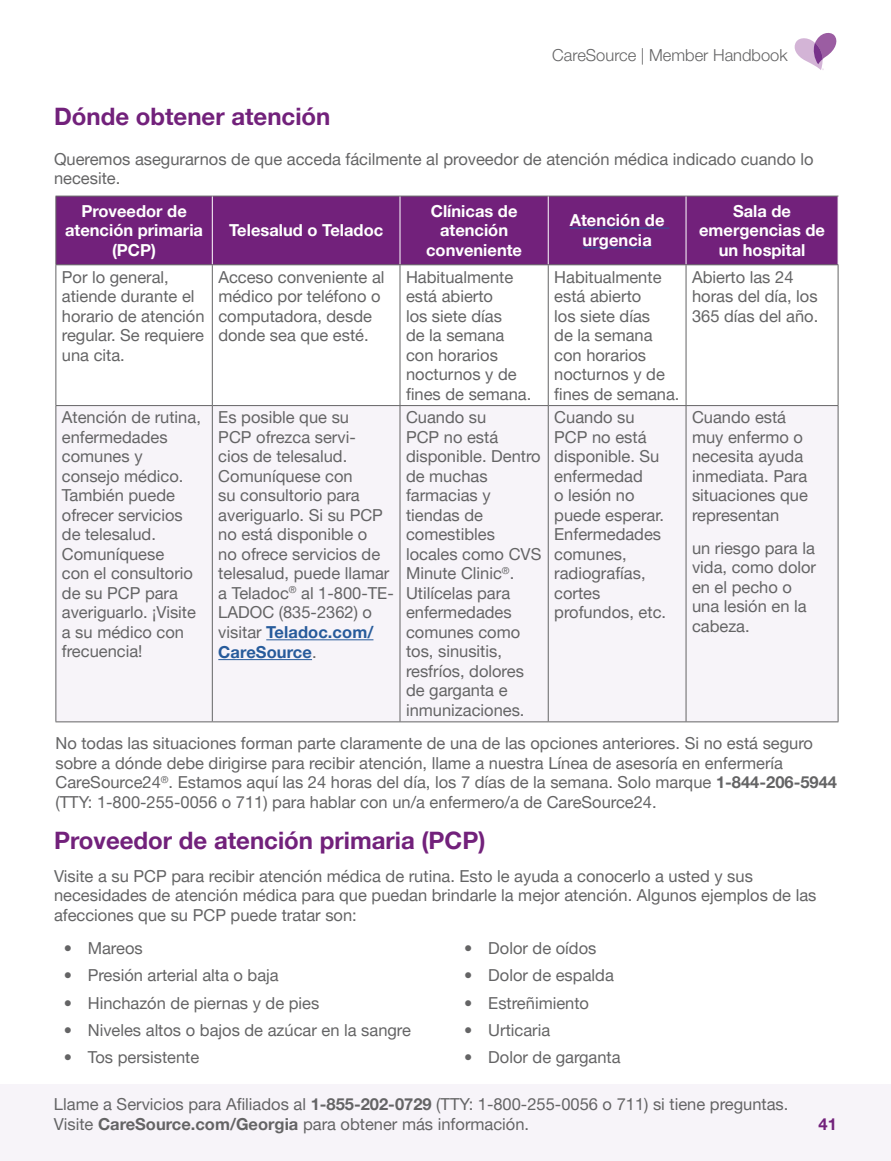
<style>
.page{position:relative;width:891px;height:1161px;background:#fff}
.page>*{position:absolute;margin:0;border:0;box-sizing:border-box;transform-origin:0 0}
.t1{font:700 24px "Helvetica Neue LT Pro";color:#72217b}
.t2{font:16.5px/19.5px "Helvetica Neue LT Pro";color:#646465}
.t3{font:700 16.5px/19.5px "Helvetica Neue LT Pro";color:#fff;text-align:center}
.t4{font:300 16.5px "Helvetica Neue LT Pro";color:#646465}
.t5{font:700 16.5px "Helvetica Neue LT Pro";color:#72217b}
.s1{font-weight:700;color:#275b9b}
.s2{font-weight:700}
</style>
<div class="page">
<div style="left:0;top:1084px;width:891px;height:77px;background:#f7f4f9"></div>
<svg style="left:794px;top:32px;width:43px;height:38px"></svg>
<div style="left:57px;top:197px;width:781px;height:67px;background:#72217b"></div>
<div style="left:57px;top:406px;width:781px;height:315px;background:#f7f4f9"></div>
<hr style="left:56px;top:265px;width:1px;height:140px;background:#646465">
<hr style="left:212px;top:265px;width:1px;height:140px;background:#646465">
<hr style="left:400px;top:265px;width:1px;height:140px;background:#646465">
<hr style="left:548px;top:265px;width:1px;height:140px;background:#646465">
<hr style="left:686px;top:265px;width:1px;height:140px;background:#646465">
<hr style="left:838px;top:265px;width:1px;height:140px;background:#646465">
<hr style="left:56px;top:196px;width:1px;height:68px;background:#646465">
<hr style="left:56px;top:196px;width:156px;height:1px;background:#646465">
<hr style="left:212px;top:196px;width:188px;height:1px;background:#646465">
<hr style="left:400px;top:196px;width:148px;height:1px;background:#646465">
<hr style="left:548px;top:196px;width:138px;height:1px;background:#646465">
<hr style="left:686px;top:196px;width:152px;height:1px;background:#646465">
<hr style="left:212px;top:196px;width:1px;height:68px;background:#fff">
<hr style="left:400px;top:196px;width:1px;height:68px;background:#fff">
<hr style="left:548px;top:196px;width:1px;height:68px;background:#fff">
<hr style="left:686px;top:196px;width:1px;height:68px;background:#fff">
<hr style="left:56px;top:264px;width:156px;height:1px;background:#646465">
<hr style="left:212px;top:264px;width:188px;height:1px;background:#646465">
<hr style="left:400px;top:264px;width:148px;height:1px;background:#646465">
<hr style="left:548px;top:264px;width:138px;height:1px;background:#646465">
<hr style="left:686px;top:264px;width:152px;height:1px;background:#646465">
<hr style="left:56px;top:405px;width:156px;height:1px;background:#646465">
<hr style="left:56px;top:406px;width:1px;height:315px;background:#646465">
<hr style="left:56px;top:721px;width:156px;height:1px;background:#646465">
<hr style="left:212px;top:405px;width:188px;height:1px;background:#646465">
<hr style="left:212px;top:406px;width:1px;height:315px;background:#646465">
<hr style="left:212px;top:721px;width:188px;height:1px;background:#646465">
<hr style="left:400px;top:405px;width:148px;height:1px;background:#646465">
<hr style="left:400px;top:406px;width:1px;height:315px;background:#646465">
<hr style="left:548px;top:405px;width:138px;height:1px;background:#646465">
<hr style="left:548px;top:406px;width:1px;height:315px;background:#646465">
<hr style="left:686px;top:405px;width:152px;height:1px;background:#646465">
<hr style="left:686px;top:406px;width:1px;height:315px;background:#646465">
<hr style="left:838px;top:406px;width:1px;height:315px;background:#646465">
<hr style="left:400px;top:721px;width:148px;height:1px;background:#646465">
<hr style="left:548px;top:721px;width:138px;height:1px;background:#646465">
<hr style="left:686px;top:721px;width:152px;height:1px;background:#646465">
<hr style="left:570px;top:228px;width:99px;height:1px;background:#275b9b">
<hr style="left:582px;top:247px;width:70px;height:1px;background:#275b9b">
<hr style="left:266px;top:639px;width:107px;height:1px;background:#275b9b">
<hr style="left:218px;top:659px;width:94px;height:1px;background:#275b9b">
<p class="t4" style="left:552px;top:45px;width:237px">CareSource | Member Handbook</p>
<h3 class="t1" style="left:54px;top:102px;width:278px">Dónde obtener atención</h3>
<p class="t2" style="left:54px;top:149px;width:761px">Queremos asegurarnos de que acceda fácilmente al proveedor de atención médica indicado cuando lo necesite.</p>
<p class="t3" style="left:65px;top:201px;width:140px">Proveedor de atención primaria (PCP)</p>
<p class="t3" style="left:426px;top:201px;width:97px">Clínicas de atención conveniente</p>
<p class="t3" style="left:570px;top:210px;width:96px">Atención de urgencia</p>
<p class="t3" style="left:699px;top:201px;width:127px">Sala de emergencias de un hospital</p>
<p class="t3" style="left:229px;top:220px;width:156px">Telesalud o Teladoc</p>
<p class="t2" style="left:62px;top:267px;width:144px">Por lo general, atiende durante el horario de atención regular. Se requiere una cita.</p>
<p class="t2" style="left:218px;top:267px;width:168px">Acceso conveniente al médico por teléfono o computadora, desde donde sea que esté.</p>
<p class="t2" style="left:406px;top:267px;width:127px">Habitualmente está abierto<br>los siete días<br>de la semana con horarios nocturnos y de fines de semana.</p>
<p class="t2" style="left:554px;top:267px;width:127px">Habitualmente está abierto<br>los siete días<br>de la semana con horarios nocturnos y de fines de semana.</p>
<p class="t2" style="left:692px;top:267px;width:128px">Abierto las 24 horas del día, los<br>365 días del año.</p>
<p class="t2" style="left:62px;top:407px;width:141px">Atención de rutina, enfermedades comunes y consejo médico.<br>También puede ofrecer servicios de telesalud.<br>Comuníquese<br>con el consultorio de su PCP para averiguarlo. ¡Visite a su médico con frecuencia!</p>
<p class="t2" style="left:218px;top:407px;width:177px">Es posible que su<br>PCP ofrezca servi-<br>cios de telesalud.<br>Comuníquese con<br>su consultorio para averiguarlo. Si su PCP no está disponible o<br>no ofrece servicios de telesalud, puede llamar a Teladoc<sup>®</sup> al 1-800-TE-<br>LADOC (835-2362) o visitar <span class="s1">Teladoc.com/<br>CareSource</span>.</p>
<p class="t2" style="left:406px;top:407px;width:137px">Cuando su<br>PCP no está disponible. Dentro de muchas farmacias y tiendas de comestibles locales como CVS<br>Minute Clinic<sup>®</sup>.<br>Utilícelas para enfermedades comunes como tos, sinusitis, resfríos, dolores de garganta e inmunizaciones.</p>
<p class="t2" style="left:554px;top:407px;width:113px">Cuando su<br>PCP no está disponible. Su enfermedad<br>o lesión no puede esperar.<br>Enfermedades comunes, radiografías, cortes profundos, etc.</p>
<p class="t2" style="left:692px;top:407px;width:117px">Cuando está muy enfermo o necesita ayuda inmediata. Para situaciones que representan</p>
<p class="t2" style="left:692px;top:538px;width:126px">un riesgo para la vida, como dolor en el pecho o una lesión en la cabeza.</p>
<p class="t2" style="left:55px;top:733px;width:783px">No todas las situaciones forman parte claramente de una de las opciones anteriores. Si no está seguro sobre a dónde debe dirigirse para recibir atención, llame a nuestra Línea de asesoría en enfermería CareSource24<sup>®</sup>. Estamos aquí las 24 horas del día, los 7 días de la semana. Solo marque <span class="s2">1-844-206-5944 </span>(TTY: 1-800-255-0056 o 711) para hablar con un/a enfermero/a de CareSource24.</p>
<h3 class="t1" style="left:54px;top:825px;width:433px">Proveedor de atención primaria (PCP)</h3>
<p class="t2" style="left:54px;top:866px;width:764px">Visite a su PCP para recibir atención médica de rutina. Esto le ayuda a conocerlo a usted y sus necesidades de atención médica para que puedan brindarle la mejor atención. Algunos ejemplos de las afecciones que su PCP puede tratar son:</p>
<p class="t2" style="left:64px;top:938px;width:81px">• Mareos</p>
<p class="t2" style="left:64px;top:965px;width:216px">• Presión arterial alta o baja</p>
<p class="t2" style="left:64px;top:992px;width:257px">• Hinchazón de piernas y de pies</p>
<p class="t2" style="left:64px;top:1020px;width:349px">• Niveles altos o bajos de azúcar en la sangre</p>
<p class="t2" style="left:64px;top:1047px;width:137px">• Tos persistente</p>
<p class="t2" style="left:464px;top:938px;width:134px">• Dolor de oídos</p>
<p class="t2" style="left:464px;top:965px;width:151px">• Dolor de espalda</p>
<p class="t2" style="left:464px;top:992px;width:126px">• Estreñimiento</p>
<p class="t2" style="left:464px;top:1020px;width:88px">• Urticaria</p>
<p class="t2" style="left:464px;top:1047px;width:158px">• Dolor de garganta</p>
<p class="t2" style="left:54px;top:1094px;width:736px">Llame a Servicios para Afiliados al <span class="s2">1-855-202-0729</span> (TTY: 1-800-255-0056 o 711) si tiene preguntas.<br>Visite <span class="s2">CareSource.com/Georgia</span> para obtener más información.</p>
<p class="t5" style="left:819px;top:1114px;width:20px">41</p>
</div>
